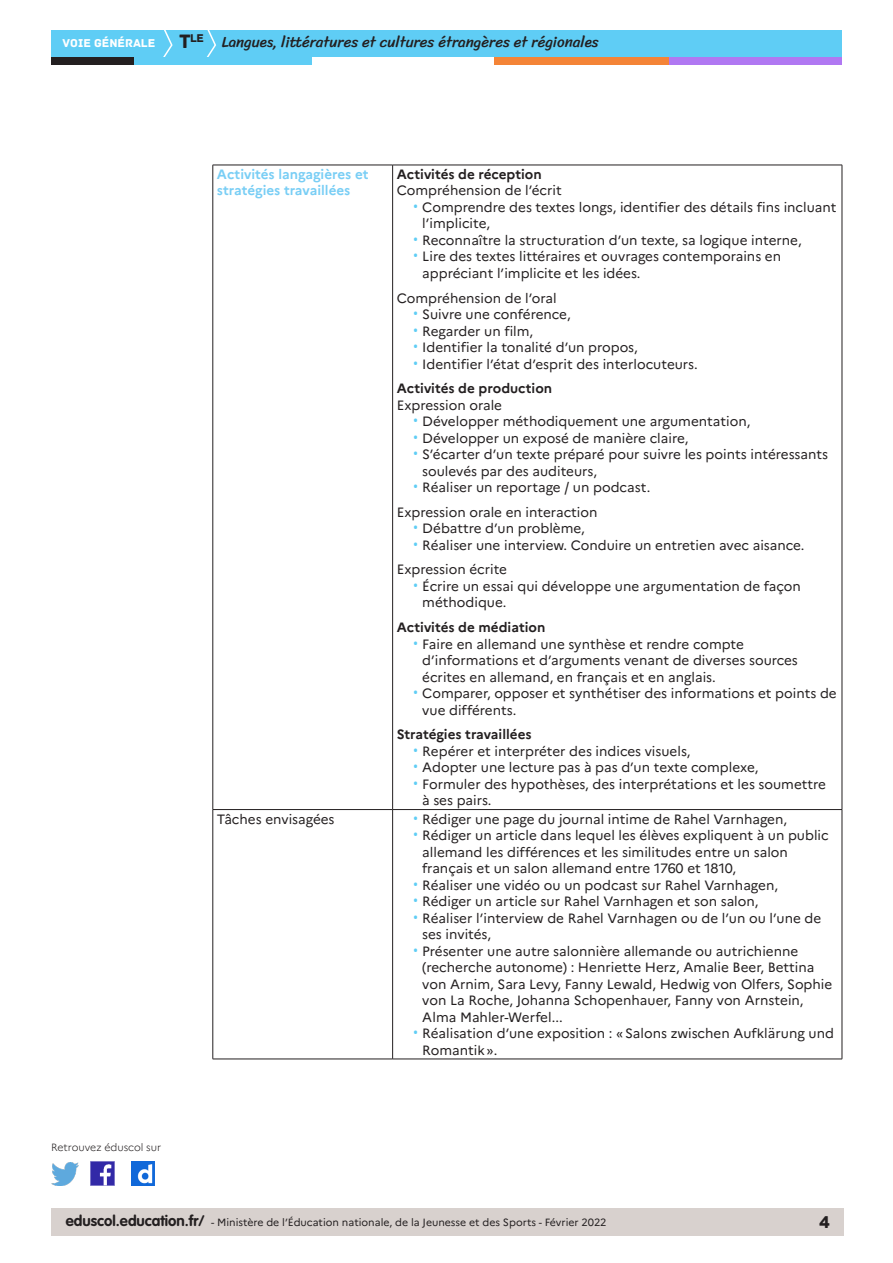
<style>
.page{position:relative;width:893px;height:1263px;background:#fff}
.page>*{position:absolute;margin:0;border:0;box-sizing:border-box;transform-origin:0 0}
.t1{font:18px "Archive";color:#231f20}
.t2{font:15px "Sriracha";color:#231f20}
.Corps{font:13.5px/16.5px "Marianne";color:#231f20}
.Corps-2{font:700 13.5px "Marianne";color:#231f20}
.Corps-3{font:700 13.5px "Marianne";color:#79cef5}
.t3{font:12px "Archive";color:#fff}
.t4{font:11.85px "Archive";color:#231f20}
.t5{font:10.5px "Marianne";color:#231f20}
.t6{font:300 10.5px "Marianne";color:#231f20}
.s1{font-size:20.4px}
.s2{font-family:"Roboto";font-size:15px;color:#5fcdf5}
.s3{font-family:"VAG Rounded Std";font-weight:700;font-size:15px}
</style>
<div class="page">
<div style="left:51px;top:1209px;width:792px;height:27px;background:#d8d1ce"></div>
<div style="left:51px;top:30px;width:791px;height:27px;background:#5fcdf5"></div>
<svg style="left:163px;top:30px;width:10px;height:27px"></svg>
<svg style="left:207px;top:30px;width:9px;height:27px"></svg>
<div style="left:133px;top:57px;width:179px;height:8px;background:#5fcdf5"></div>
<div style="left:51px;top:57px;width:82px;height:8px;background:#231f20"></div>
<div style="left:667px;top:57px;width:175px;height:8px;background:#b078f2"></div>
<div style="left:494px;top:57px;width:175px;height:8px;background:#f48437"></div>
<img style="left:91px;top:1162px;width:23px;height:23px">
<img style="left:51px;top:1163px;width:28px;height:22px">
<img style="left:132px;top:1162px;width:22px;height:23px">
<hr style="left:213px;top:165px;width:1px;height:644px;background:#231f20">
<hr style="left:213px;top:165px;width:180px;height:1px;background:#231f20">
<hr style="left:392px;top:165px;width:1px;height:644px;background:#231f20">
<hr style="left:842px;top:165px;width:1px;height:644px;background:#231f20">
<hr style="left:393px;top:165px;width:449px;height:1px;background:#231f20">
<hr style="left:213px;top:810px;width:1px;height:249px;background:#231f20">
<hr style="left:213px;top:809px;width:180px;height:1px;background:#231f20">
<hr style="left:213px;top:1059px;width:180px;height:1px;background:#231f20">
<hr style="left:392px;top:810px;width:1px;height:249px;background:#231f20">
<hr style="left:393px;top:809px;width:449px;height:1px;background:#231f20">
<hr style="left:842px;top:810px;width:1px;height:249px;background:#231f20">
<hr style="left:393px;top:1059px;width:449px;height:1px;background:#231f20">
<p class="t4" style="left:179px;top:31px;width:26px"><span class="s1">T</span>le</p>
<p class="t3" style="left:63px;top:36px;width:94px">VOIE GÉNÉRALE</p>
<p class="t2" style="left:222px;top:33px;width:379px">Langues, littératures et cultures étrangères et régionales</p>
<p class="Corps-3" style="left:217px;top:166px;width:153px">Activités langagières et</p>
<p class="Corps-3" style="left:217px;top:182px;width:135px">stratégies travaillées</p>
<p class="Corps-2" style="left:397px;top:166px;width:147px">Activités de réception</p>
<p class="Corps" style="left:397px;top:182px;width:167px">Compréhension de l’écrit</p>
<p class="Corps" style="left:422px;top:199px;width:416px;text-indent:-9px"><span class="s2">•</span> Comprendre des textes longs, identifier des détails fins incluant l’implicite,</p>
<p class="Corps" style="left:413px;top:232px;width:390px"><span class="s2">•</span> Reconnaître la structuration d’un texte, sa logique interne,</p>
<p class="Corps" style="left:422px;top:248px;width:360px;text-indent:-9px"><span class="s2">•</span> Lire des textes littéraires et ouvrages contemporains en appréciant l’implicite et les idées.</p>
<p class="Corps" style="left:397px;top:290px;width:161px">Compréhension de l’oral</p>
<p class="Corps" style="left:413px;top:306px;width:159px"><span class="s2">•</span> Suivre une conférence,</p>
<p class="Corps" style="left:413px;top:323px;width:122px"><span class="s2">•</span> Regarder un film,</p>
<p class="Corps" style="left:413px;top:339px;width:226px"><span class="s2">•</span> Identifier la tonalité d’un propos,</p>
<p class="Corps" style="left:413px;top:356px;width:286px"><span class="s2">•</span> Identifier l’état d’esprit des interlocuteurs.</p>
<p class="Corps-2" style="left:397px;top:380px;width:157px">Activités de production</p>
<p class="Corps" style="left:397px;top:396px;width:107px">Expression orale</p>
<p class="Corps" style="left:413px;top:413px;width:339px"><span class="s2">•</span> Développer méthodiquement une argumentation,</p>
<p class="Corps" style="left:413px;top:429px;width:277px"><span class="s2">•</span> Développer un exposé de manière claire,</p>
<p class="Corps" style="left:422px;top:446px;width:407px;text-indent:-9px"><span class="s2">•</span> S’écarter d’un texte préparé pour suivre les points intéressants soulevés par des auditeurs,</p>
<p class="Corps" style="left:413px;top:479px;width:239px"><span class="s2">•</span> Réaliser un reportage / un podcast.</p>
<p class="Corps" style="left:397px;top:504px;width:202px">Expression orale en interaction</p>
<p class="Corps" style="left:413px;top:520px;width:173px"><span class="s2">•</span> Débattre d’un problème,</p>
<p class="Corps" style="left:413px;top:537px;width:393px"><span class="s2">•</span> Réaliser une interview. Conduire un entretien avec aisance.</p>
<p class="Corps" style="left:397px;top:561px;width:112px">Expression écrite</p>
<p class="Corps" style="left:422px;top:578px;width:380px;text-indent:-9px"><span class="s2">•</span> Écrire un essai qui développe une argumentation de façon méthodique.</p>
<p class="Corps-2" style="left:397px;top:619px;width:150px">Activités de médiation</p>
<p class="Corps" style="left:422px;top:636px;width:377px;text-indent:-9px"><span class="s2">•</span> Faire en allemand une synthèse et rendre compte d’informations et d’arguments venant de diverses sources écrites en allemand, en français et en anglais.</p>
<p class="Corps" style="left:422px;top:685px;width:416px;text-indent:-9px"><span class="s2">•</span> Comparer, opposer et synthétiser des informations et points de vue différents.</p>
<p class="Corps-2" style="left:397px;top:726px;width:136px">Stratégies travaillées</p>
<p class="Corps" style="left:413px;top:743px;width:279px"><span class="s2">•</span> Repérer et interpréter des indices visuels,</p>
<p class="Corps" style="left:413px;top:759px;width:347px"><span class="s2">•</span> Adopter une lecture pas à pas d’un texte complexe,</p>
<p class="Corps" style="left:422px;top:776px;width:405px;text-indent:-9px"><span class="s2">•</span> Formuler des hypothèses, des interprétations et les soumettre à ses pairs.</p>
<p class="t6" style="left:51px;top:1141px;width:112px">Retrouvez éduscol sur</p>
<p class="Corps" style="left:217px;top:811px;width:119px">Tâches envisagées</p>
<p class="Corps" style="left:413px;top:811px;width:376px"><span class="s2">•</span> Rédiger une page du journal intime de Rahel Varnhagen,</p>
<p class="Corps" style="left:422px;top:827px;width:408px;text-indent:-9px"><span class="s2">•</span> Rédiger un article dans lequel les élèves expliquent à un public allemand les différences et les similitudes entre un salon français et un salon allemand entre 1760 et 1810,</p>
<p class="Corps" style="left:413px;top:877px;width:366px"><span class="s2">•</span> Réaliser une vidéo ou un podcast sur Rahel Varnhagen,</p>
<p class="Corps" style="left:413px;top:893px;width:347px"><span class="s2">•</span> Rédiger un article sur Rahel Varnhagen et son salon,</p>
<p class="Corps" style="left:422px;top:910px;width:401px;text-indent:-9px"><span class="s2">•</span> Réaliser l’interview de Rahel Varnhagen ou de l’un ou l’une de ses invités,</p>
<p class="Corps" style="left:422px;top:943px;width:412px;text-indent:-9px"><span class="s2">•</span> Présenter une autre salonnière allemande ou autrichienne (recherche autonome) : Henriette Herz, Amalie Beer, Bettina von Arnim, Sara Levy, Fanny Lewald, Hedwig von Olfers, Sophie von La Roche, Johanna Schopenhauer, Fanny von Arnstein, Alma Mahler-Werfel...</p>
<p class="Corps" style="left:422px;top:1025px;width:413px;text-indent:-9px"><span class="s2">•</span> Réalisation d’une exposition : «Salons zwischen Aufklärung und<br>Romantik».</p>
<p class="t5" style="left:66px;top:1216px;width:542px"><span class="s3">eduscol.education.fr/</span> - Ministère de l’Éducation nationale, de la Jeunesse et des Sports - Février 2022</p>
<h1 class="t1" style="left:819px;top:1211px;width:13px">4</h1>
</div>
